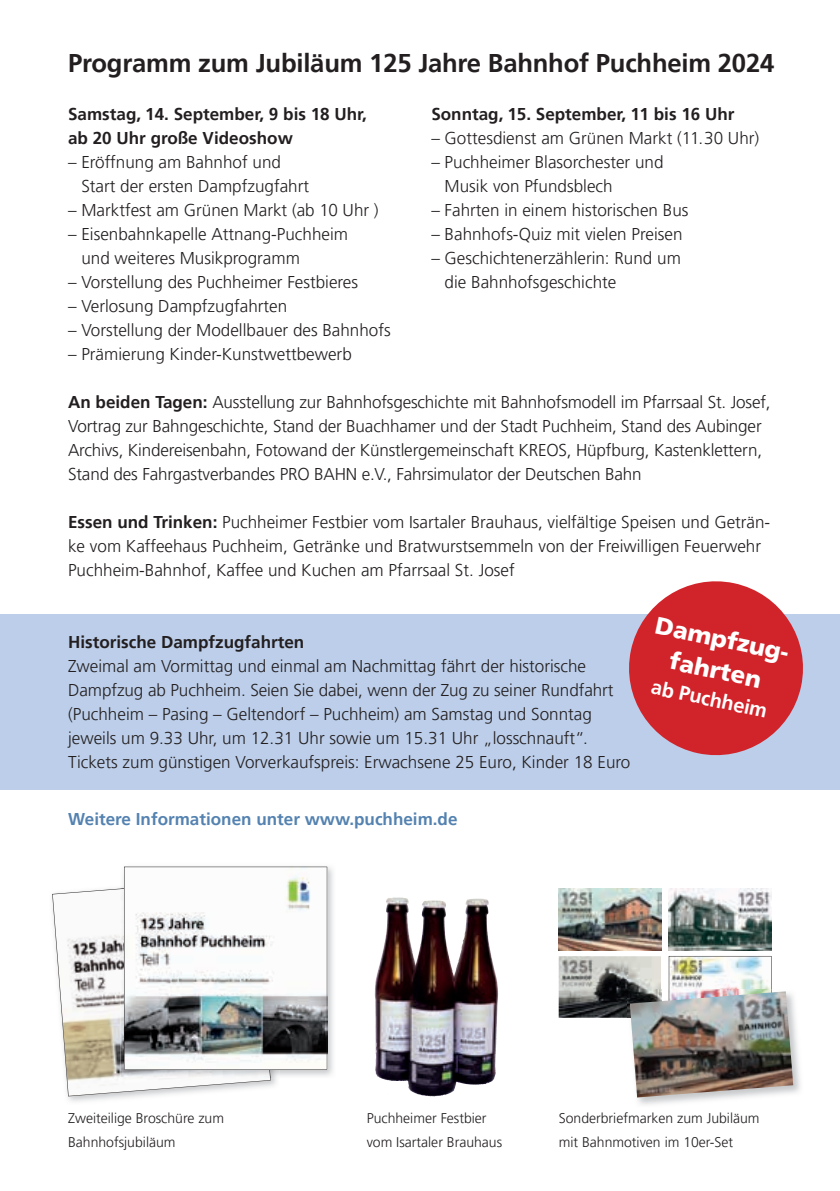
<style>
.page{position:relative;width:840px;height:1191px;background:#fff}
.page>*{position:absolute;margin:0;border:0;box-sizing:border-box;transform-origin:0 0}
.t1{font:700 25.6px "Frutiger LT Pro";letter-spacing:-.01em;color:#231f20}
.t2{font:900 24px/32px "Frutiger LT Pro";color:#fff;text-align:center}
.t3{font:700 20px "Frutiger LT Pro";color:#fff}
.t4{font:300 17px/24px "Frutiger LT Pro";color:#231f20}
.t5{font:700 17px/24px "Frutiger LT Pro";color:#231f20}
.t6{font:700 17px "Frutiger LT Pro";color:#5482b0}
.t7{font:300 14px/24px "Frutiger LT Pro";color:#231f20}
.s1{font-weight:700}
</style>
<div class="page">
<div style="left:0;top:614px;width:839px;height:175px;background:#bccee9"></div>
<img style="left:68px;top:1078px;width:209px;height:24px">
<svg style="left:52px;top:888px;width:218px;height:208px"></svg>
<img style="left:123px;top:866px;width:210px;height:210px">
<img style="left:120px;top:878px;width:150px;height:200px">
<svg style="left:124px;top:866px;width:203px;height:203px"></svg>
<svg style="left:629px;top:581px;width:174px;height:175px"></svg>
<img style="left:374px;top:897px;width:125px;height:200px">
<img style="left:382px;top:897px;width:17px;height:57px">
<img style="left:558px;top:889px;width:102px;height:61px">
<img style="left:558px;top:956px;width:102px;height:61px">
<img style="left:668px;top:889px;width:102px;height:61px">
<svg style="left:668px;top:956px;width:103px;height:33px"></svg>
<img style="left:627px;top:989px;width:173px;height:116px">
<img style="left:627px;top:989px;width:33px;height:28px">
<img style="left:668px;top:989px;width:102px;height:2px">
<img style="left:629px;top:991px;width:163px;height:106px">
<h1 class="t1" style="left:68px;top:48px;width:707px">Programm zum Jubiläum 125 Jahre Bahnhof Puchheim 2024</h1>
<p class="t5" style="left:431px;top:102px;width:304px">Sonntag, 15. September, 11 bis 16 Uhr</p>
<p class="t4" style="left:431px;top:126px;width:329px">– Gottesdienst am Grünen Markt (11.30 Uhr)</p>
<p class="t4" style="left:444px;top:150px;width:220px;text-indent:-13px">– Puchheimer Blasorchester und<br>Musik von Pfundsblech</p>
<p class="t4" style="left:431px;top:198px;width:258px">– Fahrten in einem historischen Bus</p>
<p class="t4" style="left:431px;top:222px;width:252px">– Bahnhofs-Quiz mit vielen Preisen</p>
<p class="t4" style="left:444px;top:246px;width:238px;text-indent:-13px">– Geschichtenerzählerin: Rund um die Bahnhofsgeschichte</p>
<p class="t5" style="left:68px;top:102px;width:300px">Samstag, 14. September, 9 bis 18 Uhr, ab 20 Uhr große Videoshow</p>
<p class="t4" style="left:81px;top:150px;width:229px;text-indent:-13px">– Eröffnung am Bahnhof und<br>Start der ersten Dampfzugfahrt</p>
<p class="t4" style="left:68px;top:198px;width:312px">– Marktfest am Grünen Markt (ab 10 Uhr )</p>
<p class="t4" style="left:81px;top:222px;width:268px;text-indent:-13px">– Eisenbahnkapelle Attnang-Puchheim und weiteres Musikprogramm</p>
<p class="t4" style="left:68px;top:270px;width:291px">– Vorstellung des Puchheimer Festbieres</p>
<p class="t4" style="left:68px;top:294px;width:220px">– Verlosung Dampfzugfahrten</p>
<p class="t4" style="left:68px;top:318px;width:324px">– Vorstellung der Modellbauer des Bahnhofs</p>
<p class="t4" style="left:68px;top:342px;width:285px">– Prämierung Kinder-Kunstwettbewerb</p>
<p class="t4" style="left:68px;top:390px;width:703px"><span class="s1">An beiden Tagen:</span> Ausstellung zur Bahnhofsgeschichte mit Bahnhofsmodell im Pfarrsaal St. Josef, Vortrag zur Bahngeschichte, Stand der Buachhamer und der Stadt Puchheim, Stand des Aubinger Archivs, Kindereisenbahn, Fotowand der Künstlergemeinschaft KREOS, Hüpfburg, Kastenklettern, Stand des Fahrgastverbandes PRO BAHN e.V., Fahrsimulator der Deutschen Bahn</p>
<p class="t4" style="left:68px;top:510px;width:703px"><span class="s1">Essen und Trinken:</span> Puchheimer Festbier vom Isartaler Brauhaus, vielfältige Speisen und Geträn&shy;ke vom Kaffeehaus Puchheim, Getränke und Bratwurstsemmeln von der Freiwilligen Feuerwehr<br>Puchheim-Bahnhof, Kaffee und Kuchen am Pfarrsaal St. Josef</p>
<p class="t5" style="left:68px;top:630px;width:238px">Historische Dampfzugfahrten</p>
<p class="t4" style="left:68px;top:654px;width:563px">Zweimal am Vormittag und einmal am Nachmittag fährt der historische Dampfzug ab Puchheim. Seien Sie dabei, wenn der Zug zu seiner Rundfahrt (Puchheim – Pasing – Geltendorf – Puchheim) am Samstag und Sonntag jeweils um 9.33 Uhr, um 12.31 Uhr sowie um 15.31 Uhr „losschnauft“.<br>Tickets zum günstigen Vorverkaufspreis: Erwachsene 25 Euro, Kinder 18 Euro</p>
<p class="t6" style="left:68px;top:808px;width:391px">Weitere Informationen unter www.puchheim.de</p>
<h2 class="t2" style="left:658px;top:609px;width:142px;rotate:12deg">Dampfzug&shy;fahrten</h2>
<p class="t3" style="left:653px;top:675px;width:120px;rotate:12deg">ab Puchheim</p>
<p class="t7" style="left:68px;top:1105px;width:157px">Zweiteilige Broschüre zum<br>Bahnhofsjubiläum</p>
<p class="t7" style="left:558px;top:1105px;width:202px">Sonderbriefmarken zum Jubiläum mit Bahnmotiven im 10er-Set</p>
<p class="t7" style="left:366px;top:1105px;width:137px">Puchheimer Festbier vom Isartaler Brauhaus</p>
</div>
